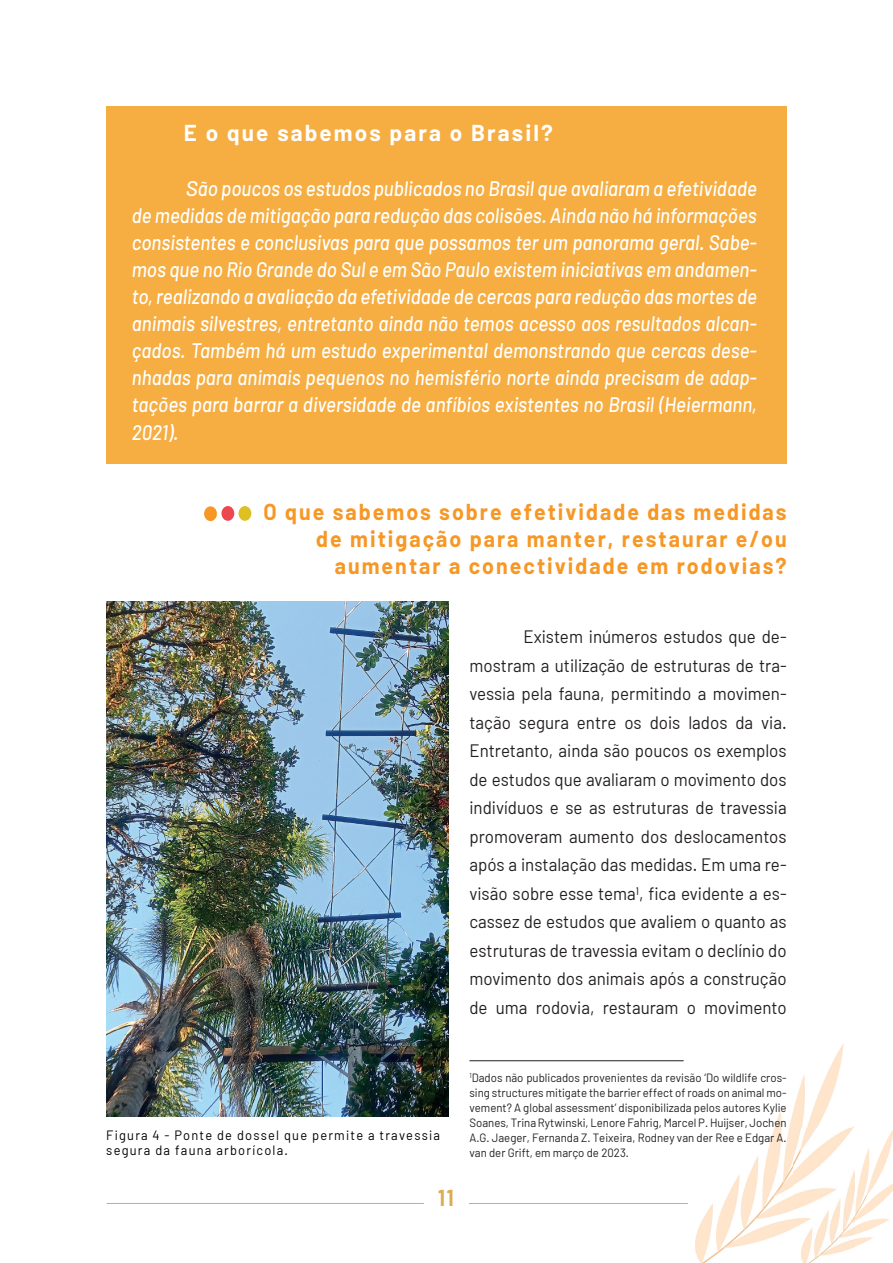
<style>
.page{position:relative;width:893px;height:1263px;background:#fff}
.page>*{position:absolute;margin:0;border:0;box-sizing:border-box;transform-origin:0 0}
.t1{font:700 22.5px/27px "Barlow";letter-spacing:.095em;color:#f79725;text-align:right;scale:.95 1}
.t2{font:700 22.5px "Barlow";letter-spacing:.095em;color:#fff}
.t3{font:700 22.5px "Barlow";color:#daad53;scale:.9 1}
.t4{font:italic 500 21px/27px "Barlow";color:#fff;text-align:justify}
.t5{font:18px/28.5px "Barlow";color:#231f20;text-align:justify;scale:.94 1}
.t6{font:13.5px/15px "Barlow";letter-spacing:.095em;color:#000001;scale:.95 1}
.t7{font:12px/15px "Barlow";color:#231f20;text-align:justify;scale:.95 1}
</style>
<div class="page">
<hr style="left:470px;top:1203px;width:218px;height:1px;background:#daad53">
<hr style="left:107px;top:1203px;width:317px;height:1px;background:#daad53">
<div style="left:106px;top:106px;width:681px;height:357px;background:#f6ae42"></div>
<img style="left:683px;top:1044px;width:171px;height:219px">
<img style="left:794px;top:1129px;width:99px;height:134px">
<img style="left:106px;top:602px;width:342px;height:515px">
<div style="left:204px;top:506px;width:13px;height:15px;background:#f79725;border-radius:50%"></div>
<div style="left:221px;top:506px;width:13px;height:15px;background:#ed474f;border-radius:50%"></div>
<div style="left:238px;top:506px;width:13px;height:15px;background:#dec023;border-radius:50%"></div>
<hr style="left:469px;top:1060px;width:215px;height:1px;background:#231f20">
<p class="t2" style="left:184px;top:118px;width:370px">E o que sabemos para o Brasil?</p>
<p class="t4" style="left:132px;top:175px;width:627px;text-indent:54px">São poucos os estudos publicados no Brasil que avaliaram a efetividade de medidas de mitigação para redução das colisões. Ainda não há informações consistentes e conclusivas para que possamos ter um panorama geral. Sabe&shy;mos que no Rio Grande do Sul e em São Paulo existem iniciativas em andamen&shy;to, realizando a avaliação da efetividade de cercas para redução das mortes de animais silvestres, entretanto ainda não temos acesso aos resultados alcan&shy;çados. Também há um estudo experimental demonstrando que cercas dese&shy;nhadas para animais pequenos no hemisfério norte ainda precisam de adap&shy;tações para barrar a diversidade de anfíbios existentes no Brasil (Heiermann, 2021).</p>
<p class="t1" style="left:264px;top:498px;width:552px">O que sabemos sobre efetividade das medidas de mitigação para manter, restaurar e/ou aumentar a conectividade em rodovias?</p>
<p class="t5" style="left:469px;top:622px;width:339px;text-indent:54px">Existem inúmeros estudos que de&shy;mostram a utilização de estruturas de tra&shy;vessia pela fauna, permitindo a movimen&shy;tação segura entre os dois lados da via.<br>Entretanto, ainda são poucos os exemplos de estudos que avaliaram o movimento dos indivíduos e se as estruturas de travessia promoveram aumento dos deslocamentos após a instalação das medidas. Em uma re&shy;visão sobre esse tema1, fica evidente a es&shy;cassez de estudos que avaliem o quanto as estruturas de travessia evitam o declínio do movimento dos animais após a construção de uma rodovia, restauram o movimento</p>
<p class="t6" style="left:106px;top:1128px;width:353px">Figura 4 - Ponte de dossel que permite a travessia segura da fauna arborícola.</p>
<p class="t3" style="left:438px;top:1184px;width:19px">11</p>
<p class="t7" style="left:469px;top:1070px;width:335px"><sup>1</sup>Dados não publicados provenientes da revisão ‘Do wildlife cros&shy;sing structures mitigate the barrier effect of roads on animal mo&shy;vement? A global assessment’ disponibilizada pelos autores Kylie Soanes, Trina Rytwinski, Lenore Fahrig, Marcel P. Huijser, Jochen A.G. Jaeger, Fernanda Z. Teixeira, Rodney van der Ree e Edgar A. van der Grift, em março de 2023.</p>
</div>
